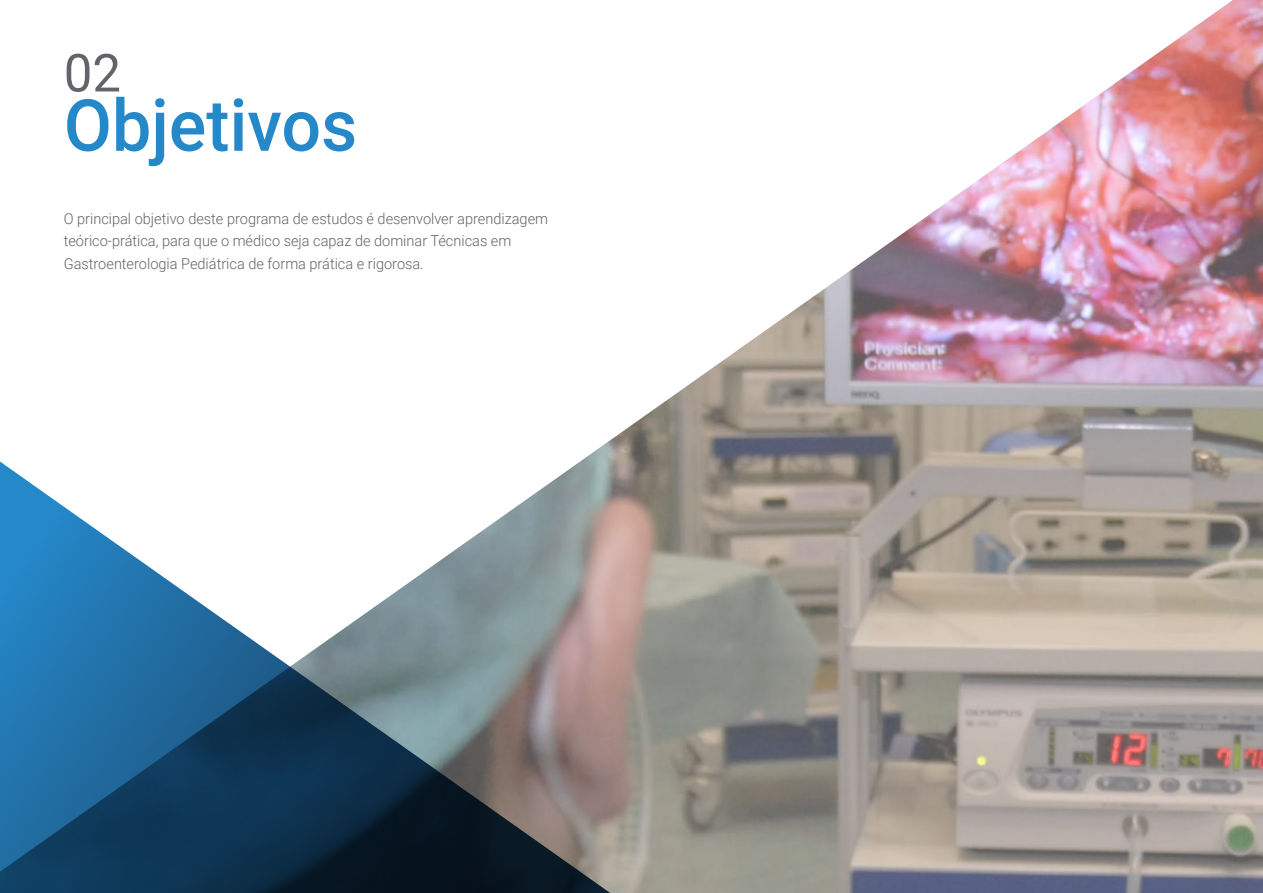
<style>
.page{position:relative;width:1263px;height:893px;background:#fff}
.page>*{position:absolute;margin:0;border:0;box-sizing:border-box;transform-origin:0 0}
.t1{font:500 72px "Roboto";color:#2488c9}
.t2{font:52.5px "Roboto";color:#61646a}
.t3{font:300 15px/22.5px "Roboto";color:#61646a}
</style>
<div class="page">
<img style="left:602px;top:0;width:661px;height:893px">
<svg style="left:0;top:446px;width:640px;height:447px"></svg>
<h2 class="t2" style="left:64px;top:36px;width:59px">02</h2>
<h1 class="t1" style="left:64px;top:75px;width:295px">Objetivos</h1>
<p class="t3" style="left:64px;top:207px;width:486px">O principal objetivo deste programa de estudos é desenvolver aprendizagem teórico-prática, para que o médico seja capaz de dominar Técnicas em<br>Gastroenterologia Pediátrica de forma prática e rigorosa.</p>
</div>
